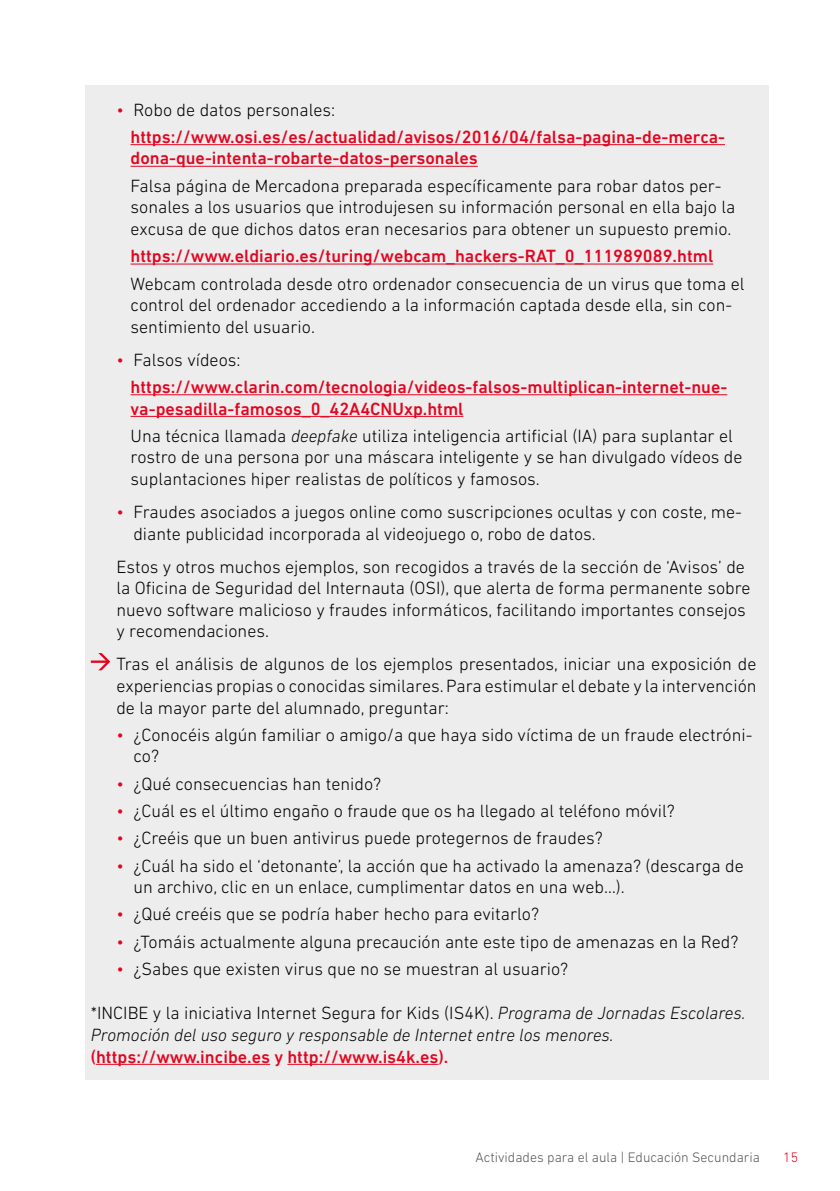
<style>
.page{position:relative;width:840px;height:1191px;background:#fff}
.page>*{position:absolute;margin:0;border:0;box-sizing:border-box;transform-origin:0 0}
.t1{font:300 18px/21.6px "DIN Next LT Pro";color:#000}
.t2{font:500 18px/27.2px "DIN Next LT Pro";color:#e30520}
.t3{font:italic 300 18px/21.6px "DIN Next LT Pro";color:#000}
.t4{font:300 14px "DIN Next LT Pro";color:#575756}
.t5{font:300 14px "DIN Next LT Pro";color:#e30520}
.s1{font-weight:300}
.s2{font-weight:300;color:#000}
.s3{font-weight:500;color:#e30520}
.s4{font-style:italic}
.s5{color:#e30520}
.s6{font-style:normal}
</style>
<div class="page">
<div style="left:85px;top:85px;width:683px;height:994px;background:#ededed"></div>
<hr style="left:130px;top:144px;width:594px;height:1px;background:#e30520">
<hr style="left:130px;top:166px;width:347px;height:1px;background:#e30520">
<hr style="left:130px;top:264px;width:582px;height:1px;background:#e30520">
<hr style="left:130px;top:394px;width:596px;height:1px;background:#e30520">
<hr style="left:130px;top:416px;width:333px;height:1px;background:#e30520">
<hr style="left:96px;top:1063px;width:174px;height:1px;background:#e30520">
<hr style="left:287px;top:1063px;width:151px;height:1px;background:#e30520">
<svg style="left:91px;top:653px;width:19px;height:17px"></svg>
<p class="t2" style="left:130px;top:96px;width:595px;text-indent:-14px"><span class="s1">•</span> <span class="s2">Robo de datos personales: </span>https://www.osi.es/es/actualidad/avisos/2016/04/falsa-pagina-de-merca-</p>
<p class="t2" style="left:130px;top:145px;width:348px">dona-que-intenta-robarte-datos-personales</p>
<p class="t1" style="left:130px;top:175px;width:606px">Falsa página de Mercadona preparada específicamente para robar datos per&shy;sonales a los usuarios que introdujesen su información personal en ella bajo la excusa de que dichos datos eran necesarios para obtener un supuesto premio.</p>
<p class="t2" style="left:130px;top:242px;width:584px">https://www.eldiario.es/turing/webcam_hackers-RAT_0_111989089.html</p>
<p class="t1" style="left:130px;top:272px;width:615px">Webcam controlada desde otro ordenador consecuencia de un virus que toma el control del ordenador accediendo a la información captada desde ella, sin con&shy;sentimiento del usuario.</p>
<p class="t2" style="left:130px;top:346px;width:598px;text-indent:-14px"><span class="s1">•</span> <span class="s2">Falsos vídeos: </span>https://www.clarin.com/tecnologia/videos-falsos-multiplican-internet-nue-</p>
<p class="t1" style="left:130px;top:395px;width:603px;line-height:27.2px"><span class="s3">va-pesadilla-famosos_0_42A4CNUxp.html<br></span>Una técnica llamada <span class="s4">deepfake</span> utiliza inteligencia artificial (IA) para suplantar el</p>
<p class="t1" style="left:130px;top:446px;width:613px">rostro de una persona por una máscara inteligente y se han divulgado vídeos de suplantaciones hiper realistas de políticos y famosos.</p>
<p class="t1" style="left:133px;top:501px;width:609px;text-indent:-17px"><span class="s5">•</span> Fraudes asociados a juegos online como suscripciones ocultas y con coste, me&shy;diante publicidad incorporada al videojuego o, robo de datos.</p>
<p class="t1" style="left:116px;top:555px;width:635px">Estos y otros muchos ejemplos, son recogidos a través de la sección de ‘Avisos’ de la Oficina de Seguridad del Internauta (OSI), que alerta de forma permanente sobre nuevo software malicioso y fraudes informáticos, facilitando importantes consejos y recomendaciones.</p>
<p class="t1" style="left:116px;top:653px;width:641px;text-align:justify">Tras el análisis de algunos de los ejemplos presentados, iniciar una exposición de experiencias propias o conocidas similares. Para estimular el debate y la intervención de la mayor parte del alumnado, preguntar:</p>
<p class="t1" style="left:133px;top:723px;width:620px;text-indent:-17px"><span class="s5">•</span> ¿Conocéis algún familiar o amigo/a que haya sido víctima de un fraude electróni&shy;co?</p>
<p class="t1" style="left:116px;top:772px;width:266px"><span class="s5">•</span> ¿Qué consecuencias han tenido?</p>
<p class="t1" style="left:116px;top:800px;width:560px"><span class="s5">•</span> ¿Cuál es el último engaño o fraude que os ha llegado al teléfono móvil?</p>
<p class="t1" style="left:116px;top:827px;width:487px"><span class="s5">•</span> ¿Creéis que un buen antivirus puede protegernos de fraudes?</p>
<p class="t1" style="left:133px;top:854px;width:611px;text-indent:-17px"><span class="s5">•</span> ¿Cuál ha sido el ‘detonante’, la acción que ha activado la amenaza? (descarga de un archivo, clic en un enlace, cumplimentar datos en una web…).</p>
<p class="t1" style="left:116px;top:903px;width:424px"><span class="s5">•</span> ¿Qué creéis que se podría haber hecho para evitarlo?</p>
<p class="t1" style="left:116px;top:930px;width:623px"><span class="s5">•</span> ¿Tomáis actualmente alguna precaución ante este tipo de amenazas en la Red?</p>
<p class="t1" style="left:116px;top:958px;width:453px"><span class="s5">•</span> ¿Sabes que existen virus que no se muestran al usuario?</p>
<p class="t3" style="left:91px;top:1002px;width:656px"><span class="s6">*INCIBE y la iniciativa Internet Segura for Kids (IS4K).</span> Programa de Jornadas Escolares.<br>Promoción del uso seguro y responsable de Internet entre los menores.</p>
<p class="t2" style="left:91px;top:1042px;width:359px">(https://www.incibe.es y http://www.is4k.es).</p>
<p class="t4" style="left:475px;top:1149px;width:286px">Actividades para el aula | Educación Secundaria</p>
<p class="t5" style="left:782px;top:1149px;width:16px">15</p>
</div>
